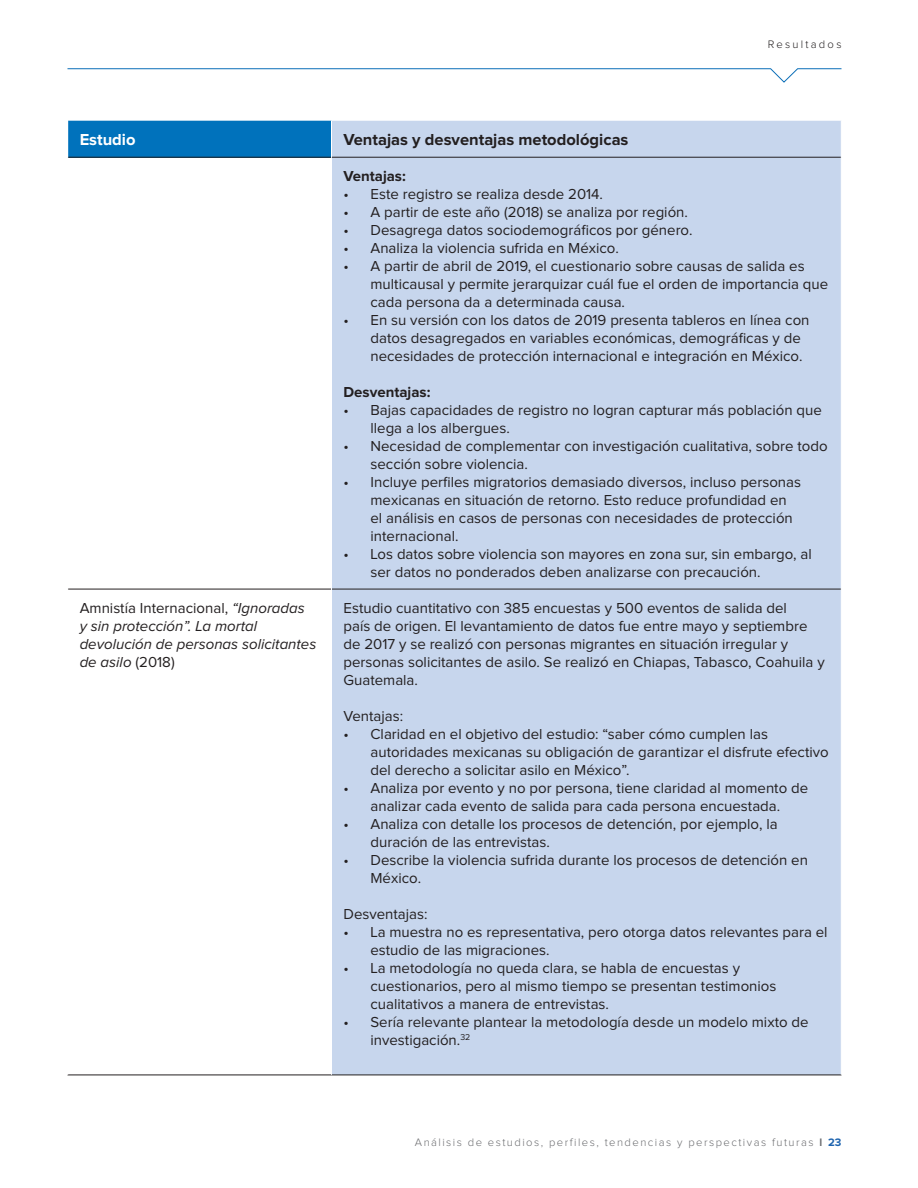
<style>
.page{position:relative;width:918px;height:1188px;background:#fff}
.page>*{position:absolute;margin:0;border:0;box-sizing:border-box;transform-origin:0 0}
.t1{font:700 16.5px "Proxima Nova";color:#231f20}
.t2{font:700 16.5px "Proxima Nova";color:#fff}
.t3{font:15px/18px "Proxima Nova";color:#231f20}
.t4{font:italic 15px/18px "Proxima Nova";color:#231f20}
.t5{font:700 15px "Proxima Nova";color:#231f20}
.t6{font:300 11.25px "Proxima Nova";letter-spacing:.13em;color:#6c6d70}
.t7{font:300 11.25px "Proxima Nova";letter-spacing:.2em;color:#231f20}
.s1{font-style:normal}
.s2{font-weight:700}
.s3{font-weight:700;color:#1e64af}
</style>
<div class="page">
<svg style="left:67px;top:68px;width:775px;height:15px"></svg>
<div style="left:68px;top:120px;width:264px;height:37px;background:#0072bc"></div>
<div style="left:332px;top:121px;width:509px;height:954px;background:#c7d6ed"></div>
<hr style="left:68px;top:157px;width:263px;height:1px;background:#231f20">
<hr style="left:332px;top:157px;width:509px;height:1px;background:#231f20">
<hr style="left:68px;top:589px;width:263px;height:1px;background:#231f20">
<hr style="left:332px;top:589px;width:509px;height:1px;background:#231f20">
<hr style="left:68px;top:1075px;width:264px;height:1px;background:#231f20">
<hr style="left:332px;top:1075px;width:510px;height:1px;background:#231f20">
<hr style="left:331px;top:120px;width:1px;height:37px;background:#fff">
<hr style="left:68px;top:120px;width:264px;height:1px;background:#fff">
<p class="t7" style="left:768px;top:39px;width:75px">Resultados</p>
<p class="t2" style="left:80px;top:132px;width:57px">Estudio</p>
<p class="t1" style="left:344px;top:132px;width:287px">Ventajas y desventajas metodológicas</p>
<p class="t5" style="left:344px;top:169px;width:64px">Ventajas:</p>
<p class="t3" style="left:344px;top:186px;width:261px">• Este registro se realiza desde 2014.</p>
<p class="t3" style="left:344px;top:204px;width:346px">• A partir de este año (2018) se analiza por región.</p>
<p class="t3" style="left:344px;top:222px;width:351px">• Desagrega datos sociodemográficos por género.</p>
<p class="t3" style="left:344px;top:240px;width:277px">• Analiza la violencia sufrida en México.</p>
<p class="t3" style="left:370px;top:258px;width:459px;text-indent:-27px">• A partir de abril de 2019, el cuestionario sobre causas de salida es multicausal y permite jerarquizar cuál fue el orden de importancia que cada persona da a determinada causa.</p>
<p class="t3" style="left:370px;top:312px;width:441px;text-indent:-27px">• En su versión con los datos de 2019 presenta tableros en línea con datos desagregados en variables económicas, demográficas y de necesidades de protección internacional e integración en México.</p>
<p class="t5" style="left:344px;top:385px;width:88px">Desventajas:</p>
<p class="t3" style="left:370px;top:402px;width:453px;text-indent:-27px">• Bajas capacidades de registro no logran capturar más población que llega a los albergues.</p>
<p class="t3" style="left:370px;top:438px;width:459px;text-indent:-27px">• Necesidad de complementar con investigación cualitativa, sobre todo sección sobre violencia.</p>
<p class="t3" style="left:370px;top:474px;width:432px;text-indent:-27px">• Incluye perfiles migratorios demasiado diversos, incluso personas mexicanas en situación de retorno. Esto reduce profundidad en el análisis en casos de personas con necesidades de protección internacional.</p>
<p class="t3" style="left:370px;top:546px;width:443px;text-indent:-27px">• Los datos sobre violencia son mayores en zona sur, sin embargo, al ser datos no ponderados deben analizarse con precaución.</p>
<p class="t4" style="left:80px;top:600px;width:238px"><span class="s1">Amnistía Internacional,</span> “Ignoradas<br>y sin protección”. La mortal devolución de personas solicitantes de asilo <span class="s1">(2018)</span></p>
<p class="t3" style="left:344px;top:600px;width:483px">Estudio cuantitativo con 385 encuestas y 500 eventos de salida del<br>país de origen. El levantamiento de datos fue entre mayo y septiembre de 2017 y se realizó con personas migrantes en situación irregular y personas solicitantes de asilo. Se realizó en Chiapas, Tabasco, Coahuila y Guatemala.</p>
<p class="t3" style="left:344px;top:708px;width:61px">Ventajas:</p>
<p class="t3" style="left:370px;top:726px;width:460px;text-indent:-27px">• Claridad en el objetivo del estudio: “saber cómo cumplen las autoridades mexicanas su obligación de garantizar el disfrute efectivo del derecho a solicitar asilo en México”.</p>
<p class="t3" style="left:344px;top:780px;width:466px;text-align:center">• Analiza por evento y no por persona, tiene claridad al momento de analizar cada evento de salida para cada persona encuestada.</p>
<p class="t3" style="left:370px;top:816px;width:409px;text-indent:-27px">• Analiza con detalle los procesos de detención, por ejemplo, la duración de las entrevistas.</p>
<p class="t3" style="left:370px;top:852px;width:439px;text-indent:-27px">• Describe la violencia sufrida durante los procesos de detención en<br>México.</p>
<p class="t3" style="left:344px;top:906px;width:85px">Desventajas:</p>
<p class="t3" style="left:370px;top:924px;width:459px;text-indent:-27px">• La muestra no es representativa, pero otorga datos relevantes para el estudio de las migraciones.</p>
<p class="t3" style="left:370px;top:960px;width:407px;text-indent:-27px">• La metodología no queda clara, se habla de encuestas y cuestionarios, pero al mismo tiempo se presentan testimonios cualitativos a manera de entrevistas.</p>
<p class="t3" style="left:370px;top:1014px;width:440px;text-indent:-27px">• Sería relevante plantear la metodología desde un modelo mixto de investigación.<sup>32</sup></p>
<p class="t6" style="left:415px;top:1137px;width:428px">Análisis de estudios, perfiles, tendencias y perspectivas futuras <span class="s2">l</span> <span class="s3">23</span></p>
</div>
